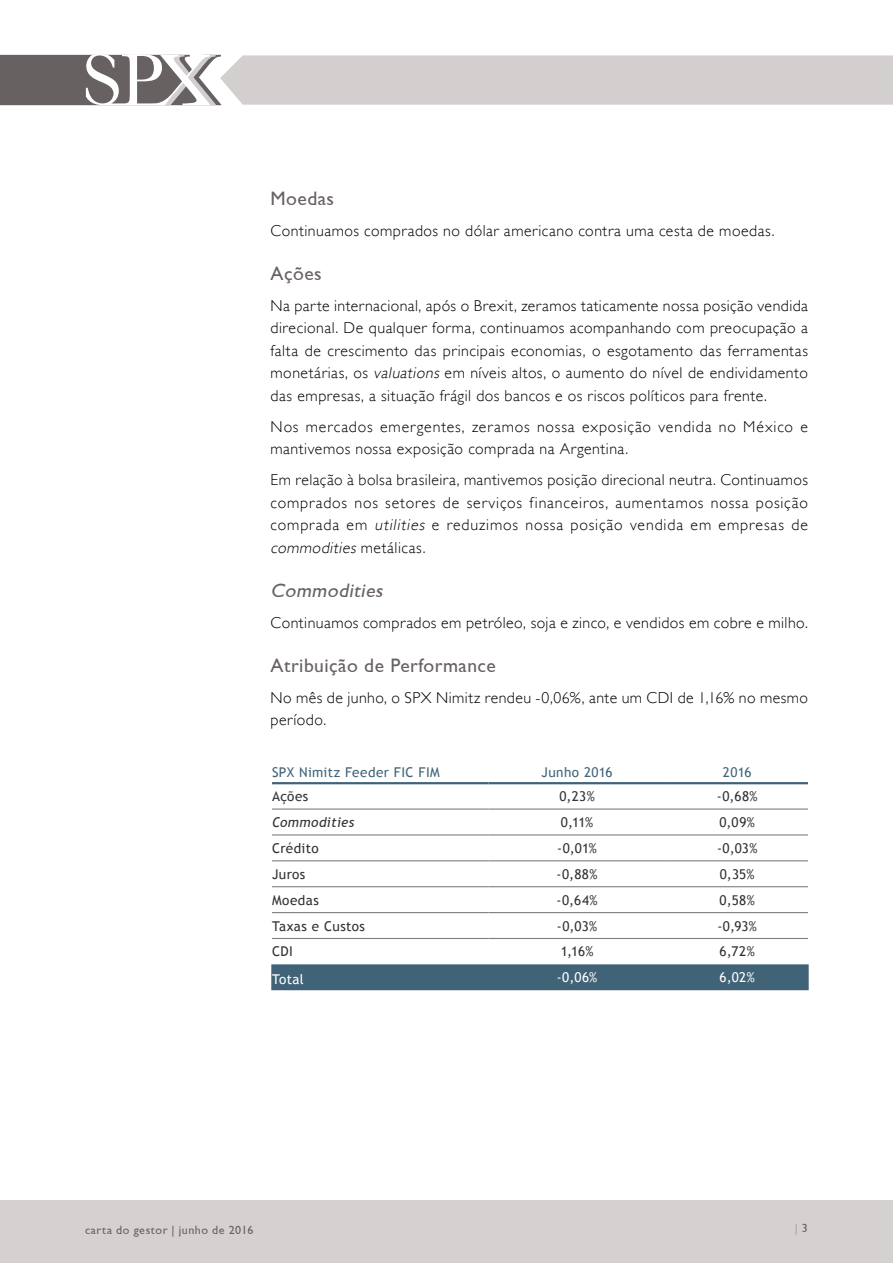
<style>
.page{position:relative;width:893px;height:1263px;background:#fff}
.page>*{position:absolute;margin:0;border:0;box-sizing:border-box;transform-origin:0 0}
.t1{font:19.5px "Gill Sans";letter-spacing:.025em;color:#686162}
.t2{font:italic 19.5px "Gill Sans";color:#686162}
.t3{font:300 15.75px/22.5px "Gill Sans";letter-spacing:.035em;color:#000;text-align:justify}
.t4{font:13.5px "Trebuchet MS";letter-spacing:.03em;color:#323232}
.t5{font:13.5px "Trebuchet MS";letter-spacing:.03em;color:#416378}
.t6{font:13.5px "Trebuchet MS";letter-spacing:.025em;color:#fff}
.t7{font:italic 13.5px "Trebuchet MS";letter-spacing:.025em;color:#323232}
.t8{font:12px "Gill Sans";letter-spacing:.045em;color:#686162}
.t9{font:12px "Gill Sans";color:#a69f9f}
.s1{font-style:italic}
.s2{color:#686162}
</style>
<div class="page">
<div style="left:0;top:1200px;width:893px;height:63px;background:#d4d1d0"></div>
<svg style="left:0;top:54px;width:893px;height:51px;background:#c4c0c0"></svg>
<svg style="left:488px;top:784px;width:320px;height:154px"></svg>
<div style="left:271px;top:964px;width:538px;height:26px;background:#416378"></div>
<hr style="left:272px;top:782px;width:216px;height:2px;background:#416378">
<hr style="left:488px;top:782px;width:178px;height:2px;background:#416378">
<hr style="left:666px;top:782px;width:142px;height:2px;background:#416378">
<hr style="left:272px;top:808px;width:216px;height:2px;background:#7f7f7f">
<hr style="left:488px;top:808px;width:178px;height:2px;background:#7f7f7f">
<hr style="left:666px;top:808px;width:142px;height:2px;background:#7f7f7f">
<hr style="left:272px;top:834px;width:216px;height:1px;background:#7f7f7f">
<hr style="left:488px;top:834px;width:178px;height:1px;background:#7f7f7f">
<hr style="left:666px;top:834px;width:142px;height:1px;background:#7f7f7f">
<hr style="left:272px;top:860px;width:216px;height:1px;background:#7f7f7f">
<hr style="left:488px;top:860px;width:178px;height:1px;background:#7f7f7f">
<hr style="left:666px;top:860px;width:142px;height:1px;background:#7f7f7f">
<hr style="left:272px;top:886px;width:216px;height:1px;background:#7f7f7f">
<hr style="left:488px;top:886px;width:178px;height:1px;background:#7f7f7f">
<hr style="left:666px;top:886px;width:142px;height:1px;background:#7f7f7f">
<hr style="left:272px;top:912px;width:216px;height:1px;background:#7f7f7f">
<hr style="left:488px;top:912px;width:178px;height:1px;background:#7f7f7f">
<hr style="left:666px;top:912px;width:142px;height:1px;background:#7f7f7f">
<hr style="left:272px;top:938px;width:216px;height:1px;background:#7f7f7f">
<hr style="left:488px;top:938px;width:178px;height:1px;background:#7f7f7f">
<hr style="left:666px;top:938px;width:142px;height:1px;background:#7f7f7f">
<p class="t1" style="left:271px;top:187px;width:65px">Moedas</p>
<p class="t3" style="left:271px;top:219px;width:505px">Continuamos comprados no dólar americano contra uma cesta de moedas.</p>
<p class="t1" style="left:271px;top:262px;width:53px">Ações</p>
<p class="t3" style="left:271px;top:294px;width:539px">Na parte internacional, após o Brexit, zeramos taticamente nossa posição vendida direcional. De qualquer forma, continuamos acompanhando com preocupação a falta de crescimento das principais economias, o esgotamento das ferramentas monetárias, os <span class="s1">valuations</span> em níveis altos, o aumento do nível de endividamento das empresas, a situação frágil dos bancos e os riscos políticos para frente.</p>
<p class="t3" style="left:271px;top:415px;width:539px">Nos mercados emergentes, zeramos nossa exposição vendida no México e mantivemos nossa exposição comprada na Argentina.</p>
<p class="t3" style="left:271px;top:469px;width:539px">Em relação à bolsa brasileira, mantivemos posição direcional neutra. Continuamos comprados nos setores de serviços financeiros, aumentamos nossa posição comprada em <span class="s1">utilities</span> e reduzimos nossa posição vendida em empresas de <span class="s1">commodities</span> m et á l i c a s .</p>
<p class="t2" style="left:271px;top:579px;width:118px">Commodities</p>
<p class="t3" style="left:271px;top:611px;width:539px">Continuamos comprados em petróleo, soja e zinco, e vendidos em cobre e milho.</p>
<p class="t1" style="left:271px;top:654px;width:227px">Atribuição de Performance</p>
<p class="t3" style="left:271px;top:686px;width:539px">No mês de junho, o SPX Nimitz rendeu -0,06%, ante um CDI de 1,16% no mesmo período.</p>
<p class="t5" style="left:272px;top:764px;width:169px">SPX Nimitz Feeder FIC FIM</p>
<p class="t5" style="left:542px;top:764px;width:73px">Junho 2016</p>
<p class="t5" style="left:723px;top:764px;width:30px">2016</p>
<p class="t4" style="left:272px;top:788px;width:38px">Ações</p>
<p class="t4" style="left:559px;top:788px;width:37px">0,23%</p>
<p class="t4" style="left:717px;top:788px;width:42px">-0,68%</p>
<p class="t7" style="left:272px;top:814px;width:84px">Commodities</p>
<p class="t4" style="left:561px;top:814px;width:34px">0,11%</p>
<p class="t4" style="left:719px;top:814px;width:37px">0,09%</p>
<p class="t4" style="left:272px;top:840px;width:48px">Crédito</p>
<p class="t4" style="left:557px;top:840px;width:41px">-0,01%</p>
<p class="t4" style="left:717px;top:840px;width:42px">-0,03%</p>
<p class="t4" style="left:272px;top:866px;width:35px">Juros</p>
<p class="t4" style="left:557px;top:866px;width:42px">-0,88%</p>
<p class="t4" style="left:720px;top:866px;width:36px">0,35%</p>
<p class="t4" style="left:272px;top:892px;width:48px">Moedas</p>
<p class="t4" style="left:557px;top:892px;width:42px">-0,64%</p>
<p class="t4" style="left:720px;top:892px;width:37px">0,58%</p>
<p class="t4" style="left:272px;top:918px;width:95px">Taxas e Custos</p>
<p class="t4" style="left:557px;top:918px;width:42px">-0,03%</p>
<p class="t4" style="left:717px;top:918px;width:41px">-0,93%</p>
<p class="t4" style="left:272px;top:944px;width:22px">CDI</p>
<p class="t4" style="left:561px;top:944px;width:34px">1,16%</p>
<p class="t4" style="left:720px;top:944px;width:37px">6,72%</p>
<p class="t6" style="left:272px;top:971px;width:33px">Total</p>
<p class="t6" style="left:557px;top:969px;width:42px">-0,06%</p>
<p class="t6" style="left:719px;top:969px;width:37px">6,02%</p>
<p class="t8" style="left:85px;top:1223px;width:170px">carta do gestor | junho de 2016</p>
<p class="t9" style="left:795px;top:1221px;width:15px">| <span class="s2">3</span></p>
</div>
